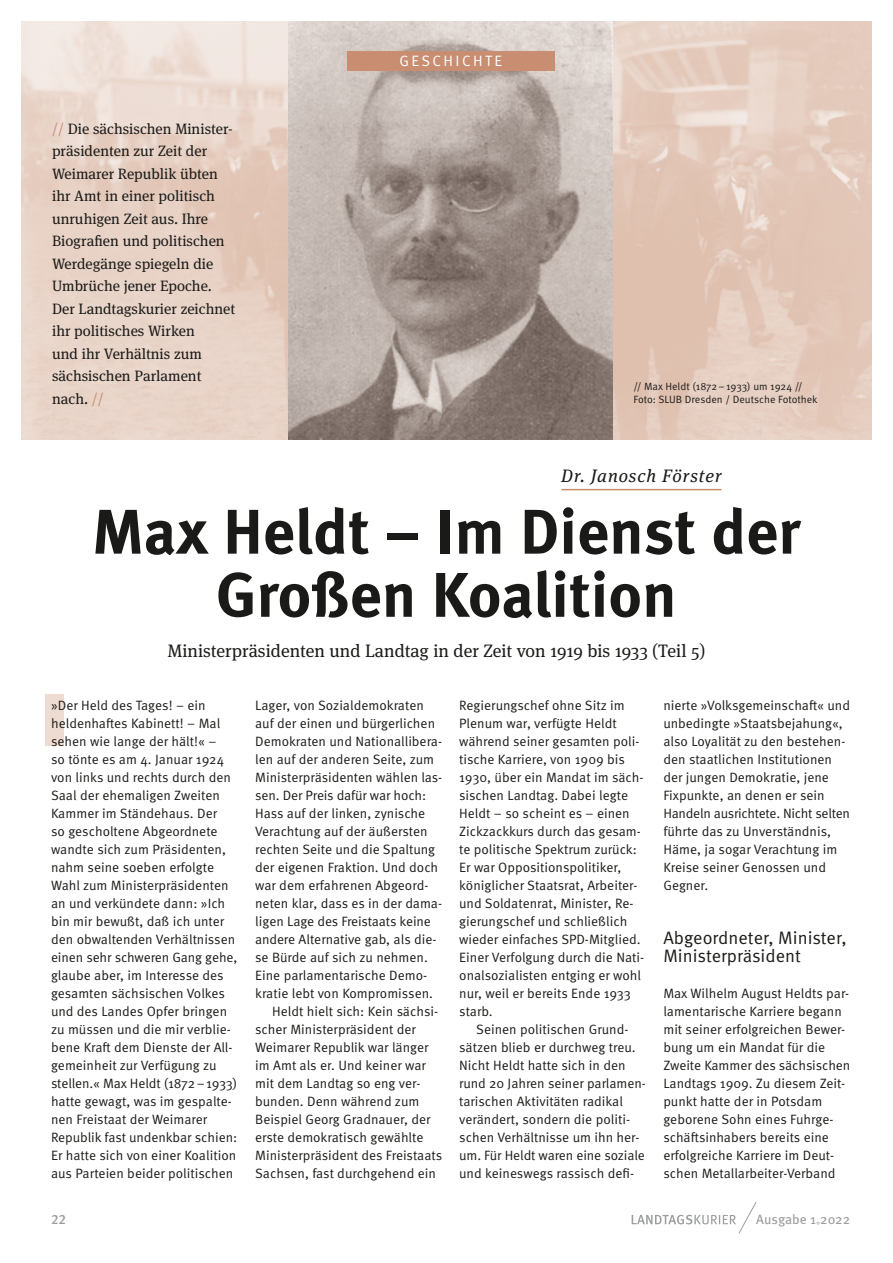
<style>
.page{position:relative;width:893px;height:1263px;background:#fff}
.page>*{position:absolute;margin:0;border:0;box-sizing:border-box;transform-origin:0 0}
.t1{font:700 63px/63.2px "Meta Pro";letter-spacing:-.005em;color:#1a1a18;text-align:center}
.t2{font:18px "Meta Serif Pro";color:#1a1a18}
.t3{font:18px/18px "Meta Pro Norm";color:#1a1a18}
.t4{font:italic 18px "Meta Serif Pro";letter-spacing:.05em;color:#1a1a18}
.t5{font:15px/22.5px "Meta Serif Pro";color:#1a1a18}
.t6{font:15px "Meta Pro Norm";letter-spacing:.16em;color:#fff}
.t7{font:13.5px/18px "Meta Pro Norm";color:#1a1a18}
.t8{font:13.5px "Meta Pro";color:#9c9d9d}
.t9{font:500 13.5px "Meta Pro";color:#9c9d9d}
.t10{font:10.5px/13.5px "Meta Pro Norm";color:#1a1a18}
.s1{color:#c98e72}
</style>
<div class="page">
<img style="left:21px;top:21px;width:851px;height:419px">
<img style="left:289px;top:21px;width:323px;height:419px">
<div style="left:45px;top:695px;width:19px;height:51px;background:#eedcd2"></div>
<hr style="left:561px;top:489px;width:160px;height:1px;background:#c98e72">
<svg style="left:632px;top:1202px;width:125px;height:32px"></svg>
<div style="left:347px;top:51px;width:207px;height:20px;background:#c98e72"></div>
<p class="t5" style="left:52px;top:116px;width:185px"><span class="s1">//</span> Die sächsischen Minister&shy;präsidenten zur Zeit der<br>Weimarer Republik übten ihr Amt in einer politisch unruhigen Zeit aus. Ihre<br>Biografien und politischen<br>Werdegänge spiegeln die<br>Umbrüche jener Epoche.<br>Der Landtagskurier zeichnet ihr politisches Wirken<br>und ihr Verhältnis zum sächsischen Parlament nach. <span class="s1">//</span></p>
<p class="t6" style="left:399px;top:50px;width:104px">GESCHICHTE</p>
<p class="t10" style="left:634px;top:379px;width:186px">// Max Heldt (1872–1933) um 1924 //<br>Foto: SLUB Dresden / Deutsche Fotothek</p>
<p class="t4" style="left:561px;top:463px;width:162px">Dr. Janosch Förster</p>
<h1 class="t1" style="left:92px;top:496px;width:710px">Max Heldt – Im Dienst der<br>Großen Koalition</h1>
<h2 class="t2" style="left:168px;top:638px;width:539px">Ministerpräsidenten und Landtag in der Zeit von 1919 bis 1933 (Teil 5)</h2>
<p class="t7" style="left:51px;top:695px;width:188px">»Der Held des Tages! – ein heldenhaftes Kabinett! – Mal sehen wie lange der hält!« –<br>so tönte es am 4. Januar 1924 von links und rechts durch den<br>Saal der ehemaligen Zweiten<br>Kammer im Ständehaus. Der<br>so gescholtene Abgeordnete wandte sich zum Präsidenten, nahm seine soeben erfolgte<br>Wahl zum Ministerpräsidenten an und verkündete dann: »Ich bin mir bewußt, daß ich unter den obwaltenden Verhältnissen einen sehr schweren Gang gehe, glaube aber, im Interesse des gesamten sächsischen Volkes und des Landes Opfer bringen zu müssen und die mir verblie&shy;bene Kraft dem Dienste der All&shy;gemeinheit zur Verfügung zu stellen.« Max Heldt (1872–1933) hatte gewagt, was im gespalte&shy;nen Freistaat der Weimarer<br>Republik fast undenkbar schien:<br>Er hatte sich von einer Koalition aus Parteien beider politischen</p>
<p class="t7" style="left:255px;top:695px;width:189px">Lager, von Sozialdemokraten auf der einen und bürgerlichen<br>Demokraten und Nationallibera&shy;len auf der anderen Seite, zum<br>Ministerpräsidenten wählen las&shy;sen. Der Preis dafür war hoch:<br>Hass auf der linken, zynische<br>Verachtung auf der äußersten rechten Seite und die Spaltung der eigenen Fraktion. Und doch war dem erfahrenen Abgeord&shy;neten klar, dass es in der dama&shy;ligen Lage des Freistaats keine andere Alternative gab, als die&shy;se Bürde auf sich zu nehmen.<br>Eine parlamentarische Demo&shy;kratie lebt von Kompromissen.</p>
<p class="t7" style="left:663px;top:695px;width:188px">nierte »Volksgemeinschaft« und unbedingte »Staatsbejahung«, also Loyalität zu den bestehen&shy;den staatlichen Institutionen der jungen Demokratie, jene<br>Fixpunkte, an denen er sein<br>Handeln ausrichtete. Nicht selten führte das zu Unverständnis,<br>Häme, ja sogar Verachtung im<br>Kreise seiner Genossen und<br>Gegner.</p>
<h3 class="t3" style="left:663px;top:927px;width:185px">Abgeordneter, Minister,<br>Ministerpräsident</h3>
<p class="t7" style="left:663px;top:983px;width:189px">Max Wilhelm August Heldts par&shy;lamentarische Karriere begann mit seiner erfolgreichen Bewer&shy;bung um ein Mandat für die<br>Zweite Kammer des sächsischen<br>Landtags 1909. Zu diesem Zeit&shy;punkt hatte der in Potsdam geborene Sohn eines Fuhrge&shy;schäftsinhabers bereits eine erfolgreiche Karriere im Deut&shy;schen Metallarbeiter-Verband</p>
<p class="t7" style="left:459px;top:695px;width:187px">Regierungschef ohne Sitz im<br>Plenum war, verfügte Heldt während seiner gesamten poli&shy;tische Karriere, von 1909 bis<br>1930, über ein Mandat im säch&shy;sischen Landtag. Dabei legte<br>Heldt – so scheint es – einen<br>Zickzackkurs durch das gesam&shy;te politische Spektrum zurück:<br>Er war Oppositionspolitiker, königlicher Staatsrat, Arbeiter&shy;und Soldatenrat, Minister, Re&shy;gierungschef und schließlich wieder einfaches SPD-Mitglied.<br>Einer Verfolgung durch die Nati&shy;onalsozialisten entging er wohl nur, weil er bereits Ende 1933 starb.</p>
<p class="t7" style="left:459px;top:1019px;width:187px;text-indent:17px">Seinen politischen Grund&shy;sätzen blieb er durchweg treu.<br>Nicht Heldt hatte sich in den rund 20 Jahren seiner parlamen&shy;tarischen Aktivitäten radikal verändert, sondern die politi&shy;schen Verhältnisse um ihn her&shy;um. Für Heldt waren eine soziale und keineswegs rassisch defi-</p>
<p class="t7" style="left:255px;top:1001px;width:189px;text-indent:17px">Heldt hielt sich: Kein sächsi&shy;scher Ministerpräsident der<br>Weimarer Republik war länger im Amt als er. Und keiner war mit dem Landtag so eng ver&shy;bunden. Denn während zum<br>Beispiel Georg Gradnauer, der erste demokratisch gewählte<br>Ministerpräsident des Freistaats<br>Sachsen, fast durchgehend ein</p>
<p class="t9" style="left:51px;top:1209px;width:17px">22</p>
<p class="t8" style="left:756px;top:1209px;width:95px">Ausgabe 1 2022</p>
<p class="t8" style="left:816px;top:1217px;width:6px">˚</p>
</div>
